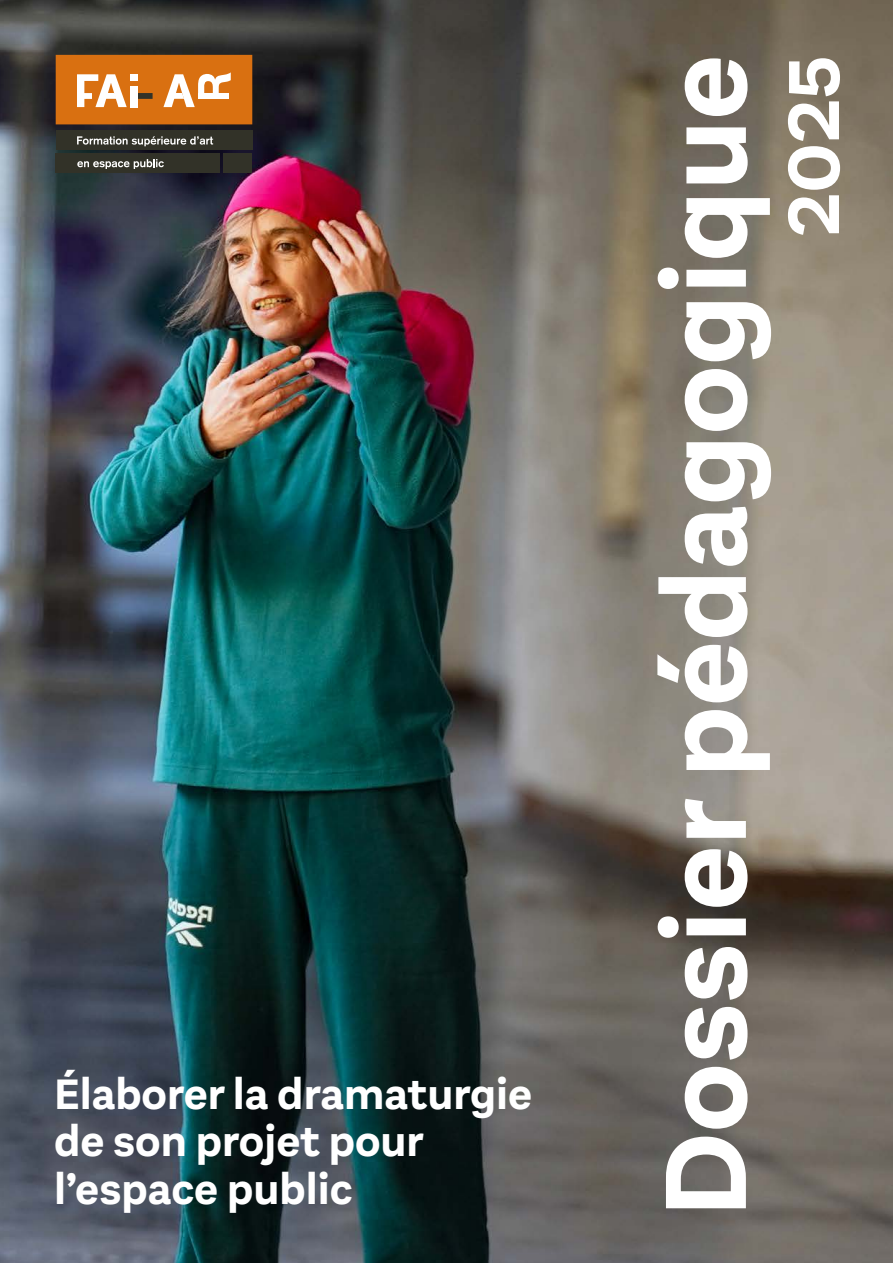
<style>
.page{position:relative;width:893px;height:1263px;background:#fff}
.page>*{position:absolute;margin:0;border:0;box-sizing:border-box;transform-origin:0 0}
.t1{font:700 120px "Aestetico";color:#fff}
.t2{font:700 75px "Aestetico";color:#fff}
.t3{font:700 44.25px/47.8px "Aestetico";color:#fff}
</style>
<div class="page">
<img style="left:0;top:0;width:893px;height:1263px">
<div style="left:56px;top:55px;width:196px;height:69px;background:#d97011"></div>
<svg style="left:138px;top:93px;width:15px;height:6px"></svg>
<div style="left:130px;top:86px;width:8px;height:21px;background:#fff"></div>
<div style="left:130px;top:74px;width:8px;height:7px;background:#fff"></div>
<svg style="left:77px;top:74px;width:50px;height:33px"></svg>
<svg style="left:163px;top:72px;width:68px;height:35px"></svg>
<div style="left:56px;top:153px;width:164px;height:19px;background:#323228"></div>
<div style="left:56px;top:130px;width:196px;height:19px;background:#323228"></div>
<div style="left:223px;top:153px;width:29px;height:19px;background:#323228"></div>
<svg style="left:77px;top:136px;width:136px;height:10px"></svg>
<svg style="left:77px;top:159px;width:87px;height:10px"></svg>
<p class="t3" style="left:54px;top:1070px;width:480px">Élaborer la dramaturgie de son projet pour l’espace public</p>
<h1 class="t1" style="left:634px;top:1217px;width:1164px;rotate:-90deg">Dossier pédagogique</h1>
<h2 class="t2" style="left:769px;top:237px;width:183px;rotate:-90deg">2025</h2>
</div>
